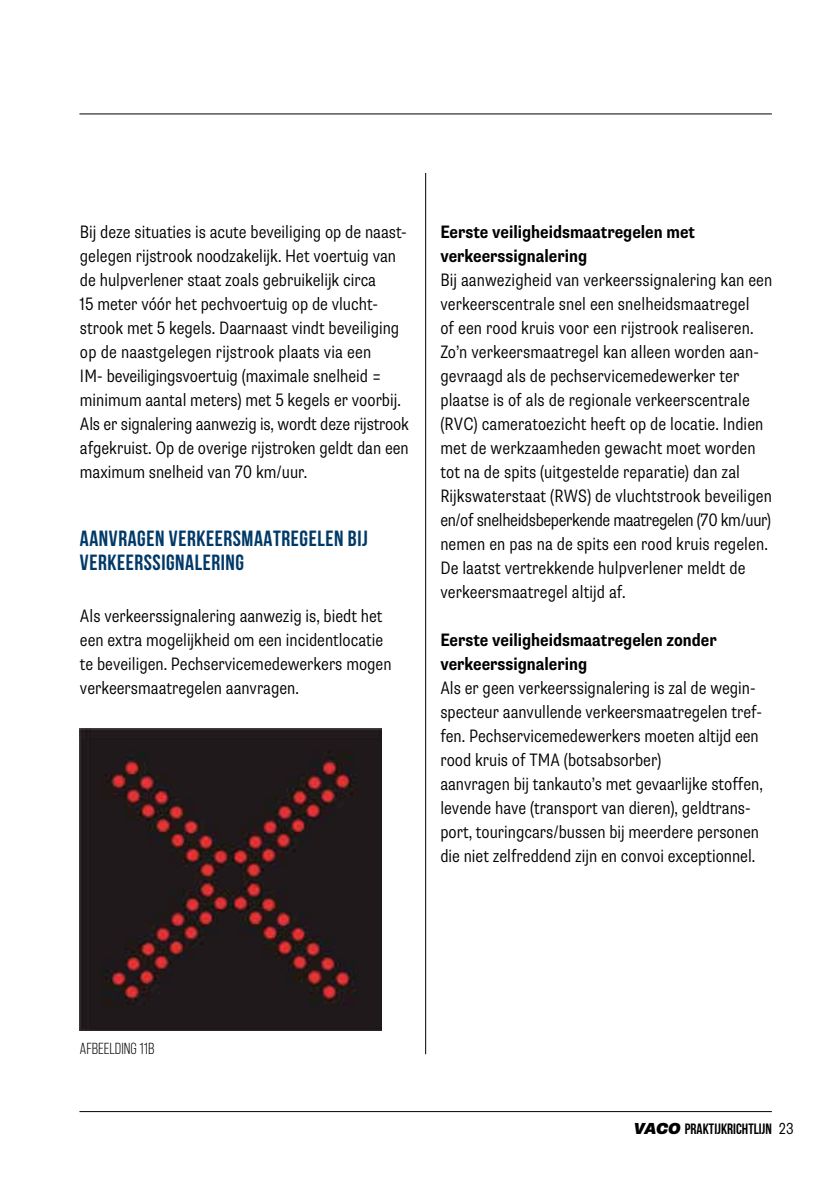
<style>
.page{position:relative;width:840px;height:1191px;background:#fff}
.page>*{position:absolute;margin:0;border:0;box-sizing:border-box;transform-origin:0 0}
.t1{font:700 22px/24px "Bebas Neue";letter-spacing:.025em;color:#003968}
.t2{font:300 condensed 18px/24px "Supria Sans";color:#000}
.t3{font:700 condensed 18px/24px "Supria Sans";color:#000}
.t4{font:16px "Bebas Neue Pro";color:#000}
.t5{font:700 15px "Bebas Neue";color:#000}
.s1{font-family:"Supria Sans";font-weight:900;font-style:italic;font-size:16px}
.s2{font-family:"Supria Sans";font-weight:300;font-stretch:condensed;font-size:16px}
</style>
<div class="page">
<hr style="left:79px;top:1111px;width:692px;height:1px;background:#000">
<hr style="left:79px;top:113px;width:692px;height:1px;background:#000">
<hr style="left:425px;top:173px;width:1px;height:881px;background:#000">
<img style="left:80px;top:728px;width:301px;height:302px">
<p class="t2" style="left:80px;top:220px;width:330px">Bij deze situaties is acute beveiliging op de naast&shy;gelegen rijstrook noodzakelijk. Het voertuig van de hulpverlener staat zoals gebruikelijk circa<br>15 meter vóór het pechvoertuig op de vlucht&shy;strook met 5 kegels. Daarnaast vindt beveiliging op de naastgelegen rijstrook plaats via een<br>IM- beveiligingsvoertuig (maximale snelheid = minimum aantal meters) met 5 kegels er voorbij.<br>Als er signalering aanwezig is, wordt deze rijstrook afgekruist. Op de overige rijstroken geldt dan een maximum snelheid van 70 km/uur.</p>
<p class="t1" style="left:80px;top:526px;width:289px">AANVRAGEN VERKEERSMAATREGELEN BIJ<br>VERKEERSSIGNALERING</p>
<p class="t2" style="left:80px;top:604px;width:313px">Als verkeerssignalering aanwezig is, biedt het een extra mogelijkheid om een incidentlocatie te beveiligen. Pechservicemedewerkers mogen verkeersmaatregelen aanvragen.</p>
<p class="t3" style="left:440px;top:220px;width:256px">Eerste veiligheidsmaatregelen met verkeerssignalering</p>
<p class="t2" style="left:440px;top:268px;width:333px">Bij aanwezigheid van verkeerssignalering kan een verkeerscentrale snel een snelheidsmaatregel<br>of een rood kruis voor een rijstrook realiseren.<br>Zo’n verkeersmaatregel kan alleen worden aan&shy;gevraagd als de pechservicemedewerker ter plaatse is of als de regionale verkeerscentrale (RVC) cameratoezicht heeft op de locatie. Indien met de werkzaamheden gewacht moet worden tot na de spits (uitgestelde reparatie) dan zal Rijkswaterstaat (RWS) de vluchtstrook beveiligen en/of snelheidsbeperkende maatregelen (70 km/uur) nemen en pas na de spits een rood kruis regelen.<br>De laatst vertrekkende hulpverlener meldt de verkeersmaatregel altijd af.</p>
<p class="t3" style="left:440px;top:628px;width:278px">Eerste veiligheidsmaatregelen zonder verkeerssignalering</p>
<p class="t2" style="left:440px;top:676px;width:324px">Als er geen verkeerssignalering is zal de wegin&shy;specteur aanvullende verkeersmaatregelen tref&shy;fen. Pechservicemedewerkers moeten altijd een rood kruis of TMA (botsabsorber)<br>aanvragen bij tankauto’s met gevaarlijke stoffen, levende have (transport van dieren), geldtrans&shy;port, touringcars/bussen bij meerdere personen die niet zelfreddend zijn en convoi exceptionnel.</p>
<p class="t4" style="left:80px;top:1039px;width:76px">AFBEELDING 11B</p>
<p class="t5" style="left:633px;top:1120px;width:161px"><span class="s1">VACO</span> PRAKTIJKRICHTLIJN <span class="s2">23</span></p>
</div>
